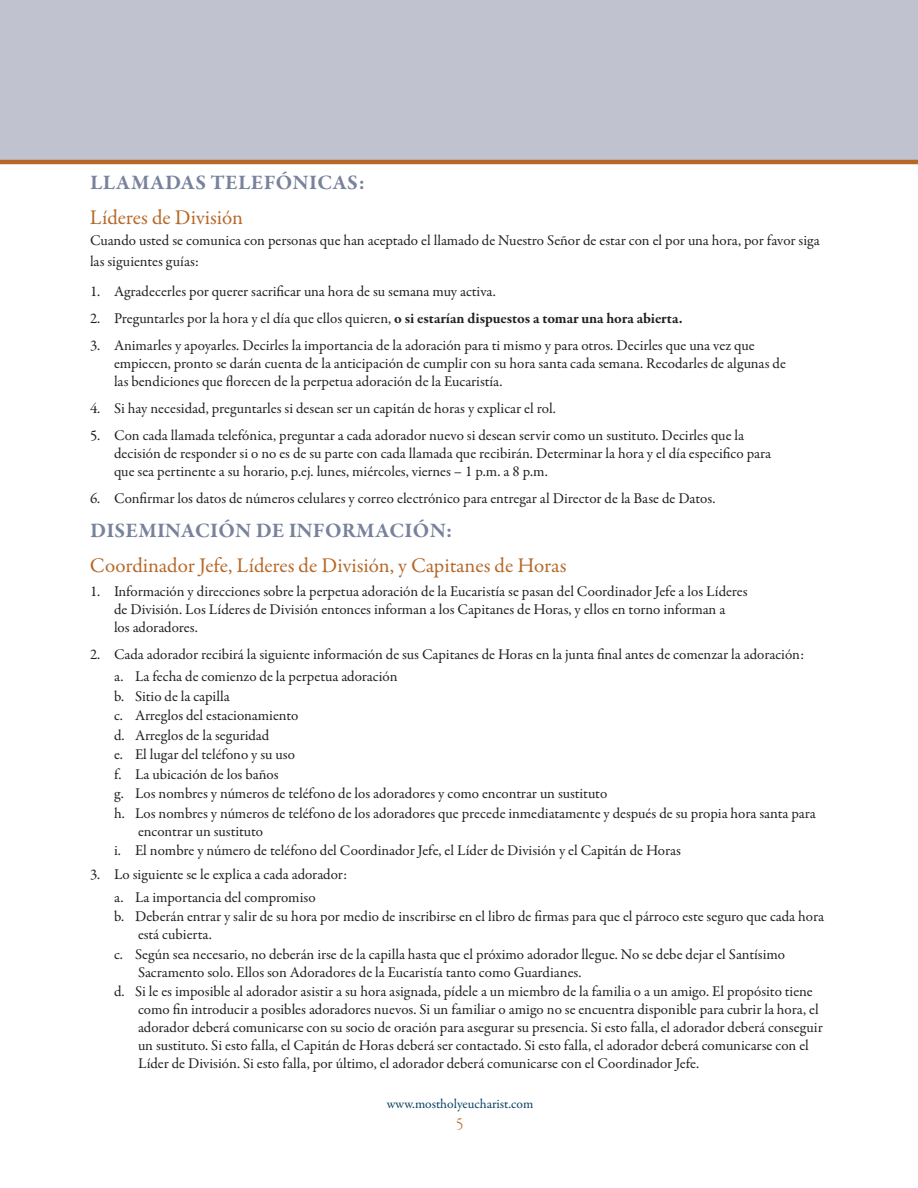
<style>
.page{position:relative;width:918px;height:1188px;background:#fff}
.page>*{position:absolute;margin:0;border:0;box-sizing:border-box;transform-origin:0 0}
.t1{font:21px "Garamond Premr Pro";color:#b66828}
.t2{font:700 21px "Garamond Premr Pro";letter-spacing:.015em;color:#79829c}
.t3{font:18px "Garamond Premr Pro Lt Disp";color:#b66828}
.t4{font:15px/18px "Garamond Premr Pro";color:#231f20}
.t5{font:13.5px "Garamond Premr Pro";color:#063f63}
.s1{font-weight:700}
</style>
<div class="page">
<div style="left:0;top:0;width:918px;height:164px;background:#c0c2cf"></div>
<h1 class="t2" style="left:90px;top:170px;width:277px">LLAMADAS TELEFÓNICAS:</h1>
<h1 class="t1" style="left:90px;top:205px;width:155px">Líderes de División</h1>
<p class="t4" style="left:90px;top:230px;width:731px;line-height:21px">Cuando usted se comunica con personas que han aceptado el llamado de Nuestro Señor de estar con el por una hora, por favor siga las siguientes guías:</p>
<p class="t4" style="left:90px;top:283px;width:407px">1. Agradecerles por querer sacrificar una hora de su semana muy activa.</p>
<p class="t4" style="left:90px;top:310px;width:594px">2. Preguntarles por la hora y el día que ellos quieren, <span class="s1">o si estarían dispuestos a tomar una hora abierta.</span></p>
<p class="t4" style="left:114px;top:337px;width:673px;text-indent:-24px">3. Animarles y apoyarles. Decirles la importancia de la adoración para ti mismo y para otros. Decirles que una vez que empiecen, pronto se darán cuenta de la anticipación de cumplir con su hora santa cada semana. Recodarles de algunas de las bendiciones que florecen de la perpetua adoración de la Eucaristía.</p>
<p class="t4" style="left:90px;top:400px;width:467px">4. Si hay necesidad, preguntarles si desean ser un capitán de horas y explicar el rol.</p>
<p class="t4" style="left:114px;top:427px;width:659px;text-indent:-24px">5. Con cada llamada telefónica, preguntar a cada adorador nuevo si desean servir como un sustituto. Decirles que la decisión de responder si o no es de su parte con cada llamada que recibirán. Determinar la hora y el día especifico para que sea pertinente a su horario, p.ej. lunes, miércoles, viernes – 1 p.m. a 8 p.m.</p>
<p class="t4" style="left:90px;top:490px;width:627px">6. Confirmar los datos de números celulares y correo electrónico para entregar al Director de la Base de Datos.</p>
<h1 class="t2" style="left:90px;top:518px;width:364px">DISEMINACIÓN DE INFORMACIÓN:</h1>
<h1 class="t1" style="left:90px;top:552px;width:478px">Coordinador Jefe, Líderes de División, y Capitanes de Horas</h1>
<p class="t4" style="left:114px;top:582px;width:635px;text-indent:-24px">1. Información y direcciones sobre la perpetua adoración de la Eucaristía se pasan del Coordinador Jefe a los Líderes de División. Los Líderes de División entonces informan a los Capitanes de Horas, y ellos en torno informan a<br>los adoradores.</p>
<p class="t4" style="left:114px;top:643px;width:692px;line-height:22.5px;text-indent:-24px">2. Cada adorador recibirá la siguiente información de sus Capitanes de Horas en la junta final antes de comenzar la adoración: a. La fecha de comienzo de la perpetua adoración</p>
<p class="t4" style="left:114px;top:687px;width:703px;line-height:19.5px">b. Sitio de la capilla<br>c. Arreglos del estacionamiento<br>d. Arreglos de la seguridad<br>e. El lugar del teléfono y su uso<br>f. La ubicación de los baños<br>g. Los nombres y números de teléfono de los adoradores y como encontrar un sustituto<br>h. Los nombres y números de teléfono de los adoradores que precede inmediatamente y después de su propia hora santa para</p>
<p class="t4" style="left:114px;top:822px;width:568px;line-height:19.5px;text-indent:24px">encontrar un sustituto<br>i. El nombre y número de teléfono del Coordinador Jefe, el Líder de División y el Capitán de Horas</p>
<p class="t4" style="left:90px;top:864px;width:259px;line-height:22.5px;text-align:center">3. Lo siguiente se le explica a cada adorador: a. La importancia del compromiso</p>
<p class="t4" style="left:138px;top:908px;width:688px;text-indent:-24px">b. Deberán entrar y salir de su hora por medio de inscribirse en el libro de firmas para que el párroco este seguro que cada hora está cubierta.</p>
<p class="t4" style="left:138px;top:945px;width:649px;text-indent:-24px">c. Según sea necesario, no deberán irse de la capilla hasta que el próximo adorador llegue. No se debe dejar el Santísimo<br>Sacramento solo. Ellos son Adoradores de la Eucaristía tanto como Guardianes.</p>
<p class="t4" style="left:138px;top:983px;width:686px;text-indent:-24px">d. Si le es imposible al adorador asistir a su hora asignada, pídele a un miembro de la familia o a un amigo. El propósito tiene como fin introducir a posibles adoradores nuevos. Si un familiar o amigo no se encuentra disponible para cubrir la hora, el adorador deberá comunicarse con su socio de oración para asegurar su presencia. Si esto falla, el adorador deberá conseguir un sustituto. Si esto falla, el Capitán de Horas deberá ser contactado. Si esto falla, el adorador deberá comunicarse con el Líder de División. Si esto falla, por último, el adorador deberá comunicarse con el Coordinador Jefe.</p>
<p class="t5" style="left:387px;top:1095px;width:148px">www.mostholyeucharist.com</p>
<p class="t3" style="left:456px;top:1114px;width:9px">5</p>
</div>
